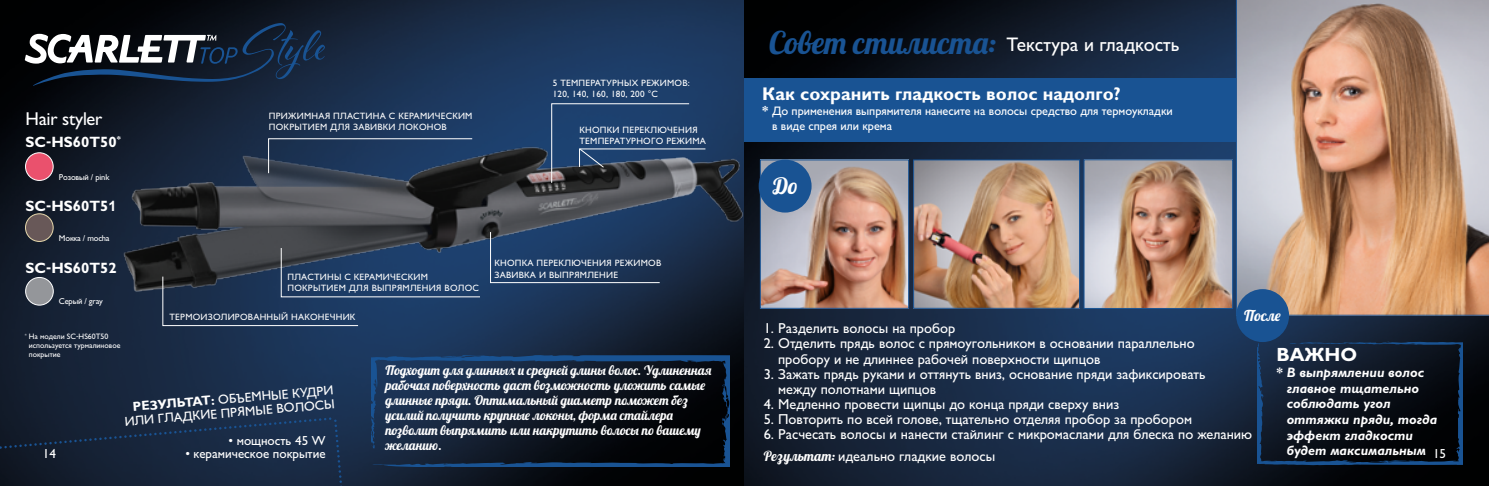
<style>
.page{position:relative;width:1489px;height:486px;background:#fff}
.page>*{position:absolute;margin:0;border:0;box-sizing:border-box;transform-origin:0 0}
.t1{font:31.25px "Lobster";color:#195393}
.t2{font:22.5px "Lobster";color:#fff}
.t3{font:18.75px "Gals";color:#fff}
.t4{font:700 18.25px "Gals";color:#fff}
.t5{font:17.75px "Gals";letter-spacing:-.02em;color:#fff}
.t6{font:700 17.5px "Gals";color:#fff}
.t7{font:15px "Lobster";color:#fff}
.t8{font:700 14.25px "Gals";color:#fff}
.t9{font:13.75px/15px "Gals";color:#fff}
.t10{font:13.12px/15px "Lobster";color:#fff}
.t11{font:italic 700 13px/15.6px "Gals";color:#fff}
.t12{font:12.5px "Gals";color:#fff}
.t13{font:700 12.5px "Gals";color:#fff}
.t14{font:11.75px/15px "Gals";color:#fff}
.t15{font:8.75px "Gals";letter-spacing:.025em;color:#fff}
.t16{font:8.75px "Gals";letter-spacing:.19em;color:#fff}
.t17{font:8.12px "Gals";letter-spacing:-.02em;color:#fff}
.t18{font:7.5px/9px "Gals";color:#fff}
.s1{font-weight:700;font-size:12.5px}
.s2{font-family:"Arial"}
.s3{font-family:"Lobster"}
.s4{font-style:normal}
.s5{font-weight:400}
</style>
<div class="page">
<img style="left:0;top:0;width:744px;height:485px">
<img style="left:744px;top:0;width:744px;height:485px">
<div style="left:744px;top:78px;width:653px;height:64px;background:#195393"></div>
<img style="left:765px;top:161px;width:141px;height:145px">
<img style="left:915px;top:161px;width:162px;height:145px">
<div style="left:913px;top:159px;width:166px;height:149px;border:1px solid #195393"></div>
<svg style="left:1235px;top:0;width:253px;height:315px;background:#c09f8b"></svg>
<div style="left:1236px;top:289px;width:52px;height:53px;background:#195393;border-radius:50%"></div>
<img style="left:1085px;top:161px;width:145px;height:145px">
<div style="left:1083px;top:159px;width:149px;height:149px;border:1px solid #195393"></div>
<div style="left:758px;top:159px;width:53px;height:53px;background:#195393;border-radius:50%"></div>
<svg style="left:371px;top:355px;width:358px;height:111px;background:#101e32"></svg>
<svg style="left:1257px;top:341px;width:204px;height:124px;background:#0d1726"></svg>
<svg style="left:25px;top:23px;width:300px;height:63px;background:#343d49"></svg>
<img style="left:93px;top:74px;width:672px;height:235px">
<svg style="left:489px;top:231px;width:171px;height:52px;background:#213e64"></svg>
<svg style="left:162px;top:247px;width:319px;height:79px;background:#253c5b"></svg>
<svg style="left:268px;top:138px;width:205px;height:36px;background:#273e5e"></svg>
<svg style="left:550px;top:103px;width:156px;height:81px;background:#2e4768"></svg>
<div style="left:26px;top:277px;width:27px;height:28px;background:#94969a;border-radius:50%"></div>
<div style="left:25px;top:277px;width:28px;height:28px;border:1px solid #fff;border-radius:50%"></div>
<div style="left:26px;top:214px;width:27px;height:27px;background:#685858;border-radius:50%"></div>
<div style="left:25px;top:213px;width:28px;height:28px;border:1px solid #e7d9ad;border-radius:50%"></div>
<div style="left:26px;top:153px;width:27px;height:27px;background:#ea516d;border-radius:50%"></div>
<div style="left:25px;top:152px;width:28px;height:28px;border:1px solid #fff;border-radius:50%"></div>
<svg style="left:0;top:416px;width:353px;height:70px;background:#16263d"></svg>
<h1 class="t1" style="left:769px;top:23px;width:228px">Совет стилиста:</h1>
<h3 class="t3" style="left:1006px;top:34px;width:174px">Текстура и гладкость</h3>
<p class="t5" style="left:26px;top:109px;width:78px">Hair styler</p>
<p class="t8" style="left:26px;top:134px;width:97px">SC-HS60T50<sup>*</sup></p>
<p class="t15" style="left:269px;top:111px;width:8px">прижи</p>
<p class="t15" style="left:304px;top:111px;width:15px">мная</p>
<p class="t15" style="left:333px;top:111px;width:22px">пластина</p>
<p class="t15" style="left:389px;top:111px;width:46px">с керамичес</p>
<p class="t15" style="left:452px;top:111px;width:22px">ким</p>
<p class="t15" style="left:269px;top:122px;width:28px">покрытие</p>
<p class="t16" style="left:320px;top:122px;width:128px">м для завивки локонов</p>
<p class="t15" style="left:552px;top:78px;width:33px">5 температ</p>
<p class="t15" style="left:606px;top:78px;width:13px">урных</p>
<p class="t15" style="left:641px;top:78px;width:8px">режи</p>
<p class="t15" style="left:667px;top:78px;width:24px">мов:</p>
<p class="t15" style="left:552px;top:89px;width:107px">120, 140, 160, 180, 200 °C</p>
<p class="t15" style="left:579px;top:125px;width:50px">Кнопки пере</p>
<p class="t15" style="left:644px;top:125px;width:30px">ключения</p>
<p class="t15" style="left:579px;top:136px;width:25px">температ</p>
<p class="t15" style="left:625px;top:136px;width:48px">урного режи</p>
<p class="t15" style="left:692px;top:136px;width:13px">ма</p>
<p class="t6" style="left:762px;top:84px;width:360px">Как сохранить гладкость волос надолго?</p>
<p class="t14" style="left:772px;top:104px;width:402px;text-indent:-10px"><span class="s1">*</span> До применения выпрямителя нанесите на волосы средство для термоукладки в виде спрея или крема</p>
<p class="t17" style="left:59px;top:172px;width:52px">Розовый / pink</p>
<h2 class="t2" style="left:773px;top:171px;width:26px">До</h2>
<p class="t8" style="left:26px;top:197px;width:92px">SC-HS60T5<span class="s2">1</span></p>
<p class="t17" style="left:59px;top:233px;width:52px">Мокка / mocha</p>
<p class="t8" style="left:26px;top:260px;width:93px">SC-HS60T52</p>
<p class="t17" style="left:59px;top:296px;width:45px">Серый / gray</p>
<p class="t15" style="left:287px;top:272px;width:22px">пластины</p>
<p class="t15" style="left:344px;top:272px;width:46px">с керамичес</p>
<p class="t15" style="left:408px;top:272px;width:22px">ким</p>
<p class="t15" style="left:287px;top:283px;width:28px">покрытие</p>
<p class="t15" style="left:338px;top:283px;width:46px">м для выпря</p>
<p class="t15" style="left:402px;top:283px;width:22px">мления</p>
<p class="t15" style="left:444px;top:283px;width:33px">вол ос</p>
<p class="t15" style="left:494px;top:258px;width:49px">Кнопка пере</p>
<p class="t15" style="left:558px;top:258px;width:30px">ключения</p>
<p class="t15" style="left:614px;top:258px;width:8px">режи</p>
<p class="t15" style="left:640px;top:258px;width:22px">мов</p>
<p class="t15" style="left:494px;top:269px;width:68px">завивка и выпря</p>
<p class="t15" style="left:580px;top:269px;width:21px">мление</p>
<p class="t15" style="left:169px;top:311px;width:92px">Термоизол ированны</p>
<p class="t15" style="left:281px;top:311px;width:44px">й наконечни</p>
<p class="t15" style="left:350px;top:311px;width:6px">к</p>
<p class="t7" style="left:1243px;top:306px;width:38px">После</p>
<p class="t9" style="left:763px;top:321px;width:193px">1. Разделить волосы на пробор</p>
<p class="t9" style="left:778px;top:336px;width:418px;text-indent:-14px">2. Отделить прядь волос с прямоугольником в основании параллельно пробору и не длиннее рабочей поверхности щипцов</p>
<p class="t9" style="left:778px;top:366px;width:429px;text-indent:-14px">3. Зажать прядь руками и оттянуть вниз, основание пряди зафиксировать между полотнами щипцов</p>
<p class="t9" style="left:763px;top:396px;width:357px">4. М едленно провести щипцы до конца пряди сверху вниз</p>
<p class="t9" style="left:763px;top:411px;width:430px">5. Повторить по всей голове, тщательно отделяя пробор за пробором</p>
<p class="t9" style="left:763px;top:422px;width:490px;line-height:22.1px">6. Расчесать волосы и нанести стайлинг с микромаслами для блеска по желанию<br><span class="s3">Результат:</span> идеально гладкие волосы</p>
<p class="t18" style="left:29px;top:332px;width:93px;text-indent:-4px"><sup>*</sup> На модели SC-HS60T50 используется турмалиновое покрытие</p>
<h3 class="t4" style="left:1276px;top:344px;width:82px">ВАЖНО</h3>
<p class="t11" style="left:1286px;top:364px;width:152px;text-indent:-10px"><span class="s4">*</span> В выпрямлении волос главное тщательно соблюдать угол оттяжки пряди, тогда эффект гладкости будет максимальным</p>
<p class="t10" style="left:385px;top:363px;width:328px">Подходит для длинных и средней длины волос. Удлиненная рабочая поверхность даст возможность уложить самые длинные пряди. Оптимальный диаметр поможет без усилий получить крупные локоны, форма стайлера позволит выпрямить или накрутить волосы по вашему желанию.</p>
<p class="t13" style="left:132px;top:399px;width:139px;rotate:-5deg">РЕЗУЛЬТАТ: <span class="s5">объемные</span></p>
<p class="t12" style="left:291px;top:386px;width:33px;rotate:-5deg">кудри</p>
<p class="t12" style="left:124px;top:414px;width:104px;rotate:-5deg">или гладкие пря</p>
<p class="t12" style="left:244px;top:404px;width:80px;rotate:-5deg">мые вол осы</p>
<p class="t12" style="left:228px;top:433px;width:99px">• мощность 45 W</p>
<p class="t12" style="left:185px;top:446px;width:142px">• керамическое покрытие</p>
<p class="t12" style="left:43px;top:446px;width:15px">14</p>
<p class="t12" style="left:1432px;top:446px;width:15px">15</p>
</div>
